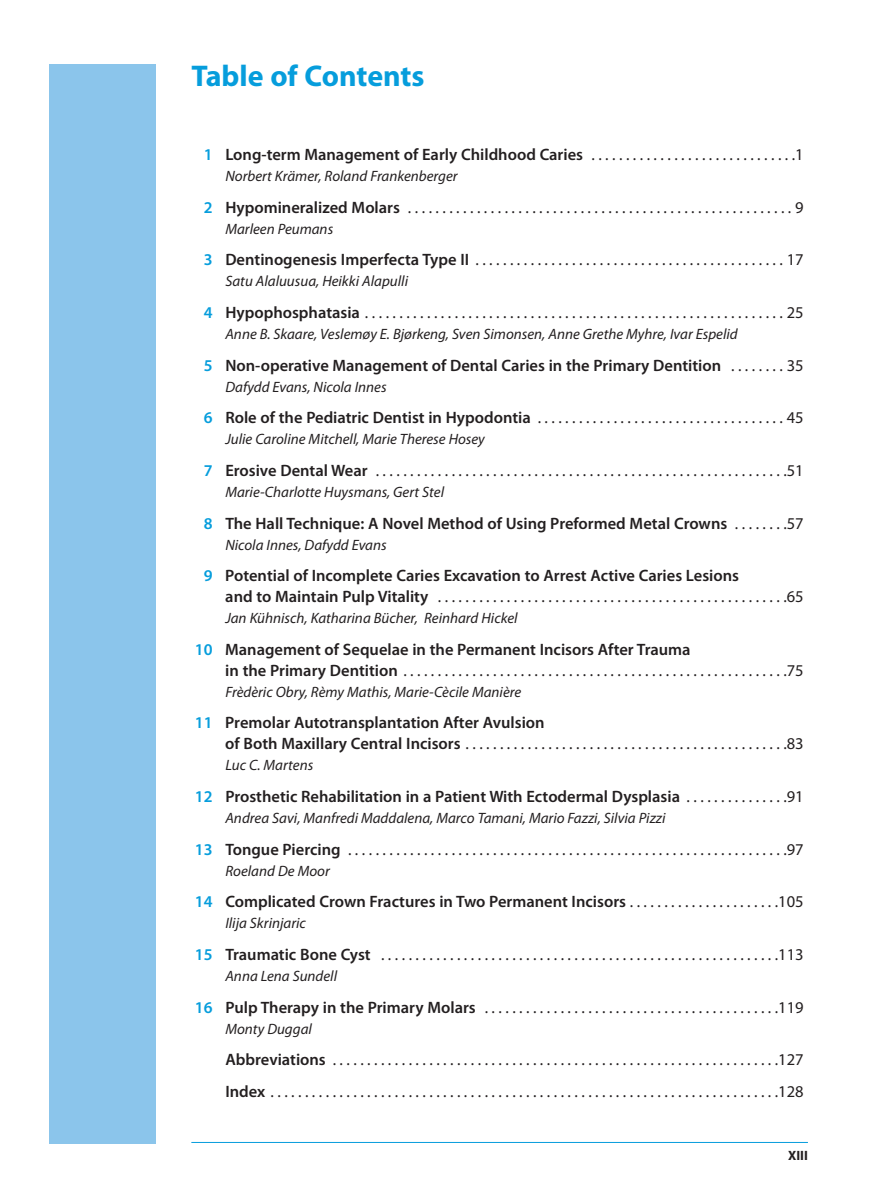
<style>
.page{position:relative;width:893px;height:1191px;background:#fff}
.page>*{position:absolute;margin:0;border:0;box-sizing:border-box;transform-origin:0 0}
.t1{font:700 30px "Myriad Pro";color:#069ddc}
.t2{font:16.5px/31.7px "Myriad Pro";color:#231f20}
.t3{font:600 16.5px/21px "Myriad Pro";color:#231f20}
.t4{font:italic 15px "Myriad Pro";color:#231f20}
.t5{font:700 13.5px "Myriad Pro";color:#231f20}
.s1{color:#069ddc}
.s2{font-weight:400}
.s3{font-weight:600;color:#069ddc}
.s4{font-weight:600}
</style>
<div class="page">
<div style="left:49px;top:64px;width:106px;height:1079px;background:#8bc5eb"></div>
<hr style="left:191px;top:1142px;width:617px;height:1px;background:#069ddc">
<p class="t1" style="left:191px;top:65px;width:235px">Table of Contents</p>
<p class="t3" style="left:204px;top:145px;width:601px"><span class="s1">1</span> Long-term Management of Early Childhood Caries <span class="s2">. . . . . . . . . . . . . . . . . . . . . . . . . . . . . .1</span></p>
<p class="t4" style="left:225px;top:170px;width:234px">Norbert Krämer, Roland Frankenberger</p>
<p class="t2" style="left:204px;top:192px;width:601px"><span class="s3">2</span> <span class="s4">Hypomineralized Molars</span> . . . . . . . . . . . . . . . . . . . . . . . . . . . . . . . . . . . . . . . . . . . . . . . . . . . . . . . . 9</p>
<p class="t4" style="left:225px;top:223px;width:109px">Marleen Peumans</p>
<p class="t2" style="left:204px;top:245px;width:601px"><span class="s3">3</span> <span class="s4">Dentinogenesis Imperfecta Type II</span> . . . . . . . . . . . . . . . . . . . . . . . . . . . . . . . . . . . . . . . . . . . . . 17</p>
<p class="t4" style="left:225px;top:275px;width:184px">Satu Alaluusua, Heikki Alapulli</p>
<p class="t2" style="left:204px;top:298px;width:601px"><span class="s3">4</span> <span class="s4">Hypophosphatasia</span> . . . . . . . . . . . . . . . . . . . . . . . . . . . . . . . . . . . . . . . . . . . . . . . . . . . . . . . . . . . . . 25</p>
<p class="t4" style="left:225px;top:328px;width:514px">Anne B. Skaare, Veslemøy E. Bjørkeng, Sven Simonsen, Anne Grethe Myhre, Ivar Espelid</p>
<p class="t3" style="left:204px;top:356px;width:601px"><span class="s1">5</span> Non-operative Management of Dental Caries in the Primary Dentition <span class="s2">. . . . . . . . 35</span></p>
<p class="t4" style="left:225px;top:381px;width:163px">Dafydd Evans, Nicola Innes</p>
<p class="t2" style="left:204px;top:403px;width:601px"><span class="s3">6</span> <span class="s4">Role of the Pediatric Dentist in Hypodontia</span> . . . . . . . . . . . . . . . . . . . . . . . . . . . . . . . . . . . . 45</p>
<p class="t4" style="left:225px;top:433px;width:261px">Julie Caroline Mitchell, Marie Therese Hosey</p>
<p class="t2" style="left:204px;top:456px;width:601px"><span class="s3">7</span> <span class="s4">Erosive Dental Wear</span> . . . . . . . . . . . . . . . . . . . . . . . . . . . . . . . . . . . . . . . . . . . . . . . . . . . . . . . . . . . .51</p>
<p class="t4" style="left:225px;top:486px;width:220px">Marie-Charlotte Huysmans, Gert Stel</p>
<p class="t3" style="left:204px;top:514px;width:601px"><span class="s1">8</span> The Hall Technique: A Novel Method of Using Preformed Metal Crowns <span class="s2">. . . . . . . .57</span></p>
<p class="t4" style="left:225px;top:539px;width:163px">Nicola Innes, Dafydd Evans</p>
<p class="t3" style="left:225px;top:566px;width:580px;text-indent:-22px"><span class="s1">9</span> Potential of Incomplete Caries Excavation to Arrest Active Caries Lesions<br>and to Maintain Pulp Vitality <span class="s2">. . . . . . . . . . . . . . . . . . . . . . . . . . . . . . . . . . . . . . . . . . . . . . . . . . .65</span></p>
<p class="t4" style="left:225px;top:612px;width:294px">Jan Kühnisch, Katharina Bücher, Reinhard Hickel</p>
<p class="t3" style="left:225px;top:640px;width:580px;text-indent:-30px"><span class="s1">10</span> Management of Sequelae in the Permanent Incisors After Trauma<br>in the Primary Dentition <span class="s2">. . . . . . . . . . . . . . . . . . . . . . . . . . . . . . . . . . . . . . . . . . . . . . . . . . . . . . . .75</span></p>
<p class="t4" style="left:225px;top:686px;width:297px">Frèdèric Obry, Rèmy Mathis, Marie-Cècile Manière</p>
<p class="t3" style="left:225px;top:713px;width:580px;text-indent:-30px"><span class="s1">11</span> Premolar Autotransplantation After Avulsion<br>of Both Maxillary Central Incisors <span class="s2">. . . . . . . . . . . . . . . . . . . . . . . . . . . . . . . . . . . . . . . . . . . . . . .83</span></p>
<p class="t4" style="left:225px;top:759px;width:89px">Luc C. Martens</p>
<p class="t3" style="left:195px;top:787px;width:610px"><span class="s1">12</span> Prosthetic Rehabilitation in a Patient With Ectodermal Dysplasia <span class="s2">. . . . . . . . . . . . . . .91</span></p>
<p class="t4" style="left:225px;top:812px;width:442px">Andrea Savi, Manfredi Maddalena, Marco Tamani, Mario Fazzi, Silvia Pizzi</p>
<p class="t2" style="left:195px;top:834px;width:610px"><span class="s3">13</span> <span class="s4">Tongue Piercing</span> . . . . . . . . . . . . . . . . . . . . . . . . . . . . . . . . . . . . . . . . . . . . . . . . . . . . . . . . . . . . . . . .97</p>
<p class="t4" style="left:225px;top:865px;width:106px">Roeland De Moor</p>
<p class="t3" style="left:195px;top:892px;width:610px"><span class="s1">14</span> Complicated Crown Fractures in Two Permanent Incisors <span class="s2">. . . . . . . . . . . . . . . . . . . . . .105</span></p>
<p class="t4" style="left:225px;top:917px;width:82px">Ilija Skrinjaric</p>
<p class="t2" style="left:195px;top:940px;width:610px"><span class="s3">15</span> <span class="s4">Traumatic Bone Cyst</span> . . . . . . . . . . . . . . . . . . . . . . . . . . . . . . . . . . . . . . . . . . . . . . . . . . . . . . . . . .113</p>
<p class="t4" style="left:225px;top:970px;width:113px">Anna Lena Sundell</p>
<p class="t2" style="left:195px;top:992px;width:610px"><span class="s3">16</span> <span class="s4">Pulp Therapy in the Primary Molars</span> . . . . . . . . . . . . . . . . . . . . . . . . . . . . . . . . . . . . . . . . . . .119</p>
<p class="t4" style="left:225px;top:1023px;width:88px">Monty Duggal</p>
<p class="t2" style="left:225px;top:1045px;width:580px"><span class="s4">Abbreviations</span> . . . . . . . . . . . . . . . . . . . . . . . . . . . . . . . . . . . . . . . . . . . . . . . . . . . . . . . . . . . . . . . . .127<br><span class="s4">Index</span> . . . . . . . . . . . . . . . . . . . . . . . . . . . . . . . . . . . . . . . . . . . . . . . . . . . . . . . . . . . . . . . . . . . . . . . . . .128</p>
<p class="t5" style="left:788px;top:1150px;width:21px">XIII</p>
</div>
